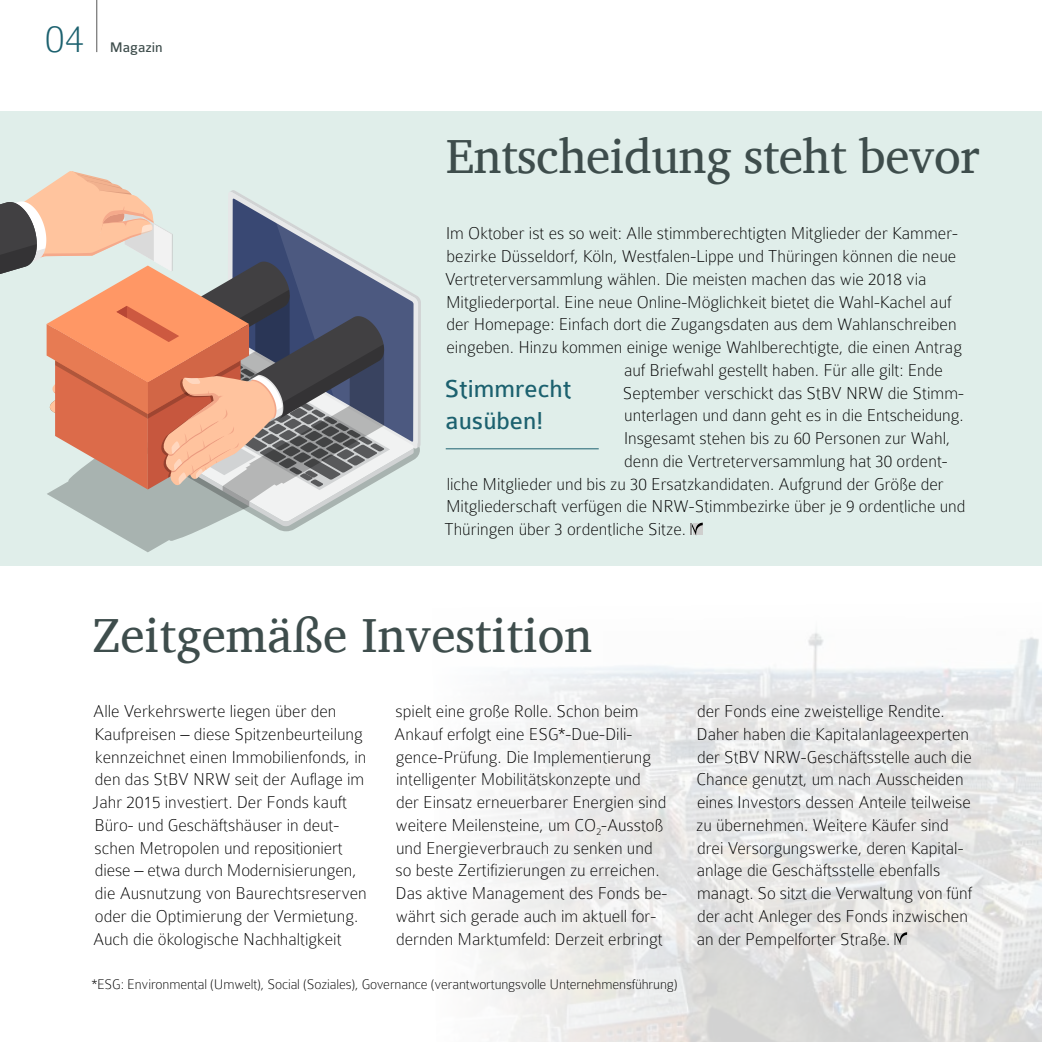
<style>
.page{position:relative;width:1042px;height:1042px;background:#fff}
.page>*{position:absolute;margin:0;border:0;box-sizing:border-box;transform-origin:0 0}
.t1{font:49px "Charis SIL";letter-spacing:-.005em;color:#3e4d4c}
.t2{font:100 42px "Colaborate";color:#1c616f}
.t3{font:26.25px/31.5px "Colaborate";color:#1c616f}
.t4{font:100 18.38px/22.8px "Colaborate";color:#000}
.t5{font:100 14.88px "Colaborate";letter-spacing:-.01em;color:#000}
.t6{font:14.88px "Colaborate";color:#3e4d4c}
</style>
<div class="page">
<div style="left:0;top:112px;width:1042px;height:454px;background:#e0eeea"></div>
<hr style="left:96px;top:0;width:1px;height:52px;background:#575756">
<img style="left:704px;top:632px;width:338px;height:410px">
<svg style="left:690px;top:523px;width:13px;height:12px"></svg>
<hr style="left:446px;top:448px;width:153px;height:1px;background:#1c616f">
<svg style="left:484px;top:666px;width:220px;height:376px;fill:#efefef"></svg>
<svg style="left:894px;top:932px;width:13px;height:13px"></svg>
<svg style="left:0;top:171px;width:418px;height:381px"></svg>
<h2 class="t2" style="left:45px;top:17px;width:40px">04</h2>
<p class="t6" style="left:110px;top:39px;width:55px">Magazin</p>
<h1 class="t1" style="left:446px;top:127px;width:535px">Entscheidung steht bevor</h1>
<p class="t4" style="left:446px;top:222px;width:513px">Im Oktober ist es so weit: Alle stimmberechtigten Mitglieder der Kammer-</p>
<p class="t4" style="left:447px;top:245px;width:511px">bezirke Düsseldorf, Köln, Westfalen-Lippe und Thüringen können die neue</p>
<p class="t4" style="left:445px;top:268px;width:483px">Vertreterversammlung wählen. Die meisten machen das wie 2018 via</p>
<p class="t4" style="left:446px;top:290px;width:507px">Mitgliederportal. Eine neue Online-Möglichkeit bietet die Wahl-Kachel auf</p>
<p class="t4" style="left:446px;top:313px;width:512px">der Homepage: Einfach dort die Zugangsdaten aus dem Wahlanschreiben</p>
<p class="t4" style="left:446px;top:336px;width:517px">eingeben. Hinzu kommen einige wenige Wahlberechtigte, die einen Antrag</p>
<p class="t4" style="left:624px;top:359px;width:320px">auf Briefwahl gestellt haben. Für alle gilt: Ende</p>
<p class="t4" style="left:623px;top:381px;width:341px">September verschickt das StBV NRW die Stimm-</p>
<p class="t4" style="left:624px;top:404px;width:341px">unterlagen und dann geht es in die Entscheidung.</p>
<p class="t4" style="left:624px;top:427px;width:328px">Insgesamt stehen bis zu 60 Personen zur Wahl,</p>
<p class="t4" style="left:624px;top:450px;width:324px">denn die Vertreterversammlung hat 30 ordent-</p>
<p class="t4" style="left:447px;top:472px;width:498px">liche Mitglieder und bis zu 30 Ersatzkandidaten. Aufgrund der Größe der</p>
<p class="t4" style="left:446px;top:495px;width:521px">Mitgliederschaft verfügen die NRW-Stimmbezirke über je 9 ordentliche und</p>
<p class="t4" style="left:444px;top:518px;width:243px">Thüringen über 3 ordentliche Sitze.</p>
<h3 class="t3" style="left:444px;top:373px;width:128px">Stimmrecht ausüben!</h3>
<h1 class="t1" style="left:92px;top:607px;width:501px">Zeitgemäße Investition</h1>
<p class="t4" style="left:93px;top:700px;width:276px">Alle Verkehrswerte liegen über den Kaufpreisen – diese Spitzenbeurteilung kennzeichnet einen Immobilienfonds, in den das StBV NRW seit der Auflage im Jahr 2015 investiert. Der Fonds kauft Büro- und Geschäftshäuser in deut&shy;schen Metropolen und repositioniert diese – etwa durch Modernisierungen, die Ausnutzung von Baurechtsreserven oder die Optimierung der Vermietung.<br>Auch die ökologische Nachhaltigkeit</p>
<p class="t4" style="left:394px;top:700px;width:275px">spielt eine große Rolle. Schon beim Ankauf erfolgt eine ESG*-Due-Dili&shy;gence-Prüfung. Die Implementierung intelligenter Mobilitätskonzepte und<br>der Einsatz erneuerbarer Energien sind weitere Meilensteine, um CO<sub>2</sub>-Ausstoß und Energieverbrauch zu senken und so beste Zertifizierungen zu erreichen.<br>Das aktive Management des Fonds be&shy;währt sich gerade auch im aktuell for&shy;dernden Marktumfeld: Derzeit erbringt</p>
<p class="t4" style="left:696px;top:700px;width:277px">der Fonds eine zweistellige Rendite.<br>Daher haben die Kapitalanlageexperten der StBV NRW-Geschäftsstelle auch die Chance genutzt, um nach Ausscheiden eines Investors dessen Anteile teilweise zu übernehmen. Weitere Käufer sind drei Versorgungswerke, deren Kapital&shy;anlage die Geschäftsstelle ebenfalls managt. So sitzt die Verwaltung von fünf der acht Anleger des Fonds inzwischen an der Pempelforter Straße.</p>
<p class="t5" style="left:92px;top:977px;width:587px">*ESG: Environmental (Umwelt), Social (Soziales), Governance (verantwortungsvolle Unternehmensführung)</p>
</div>
